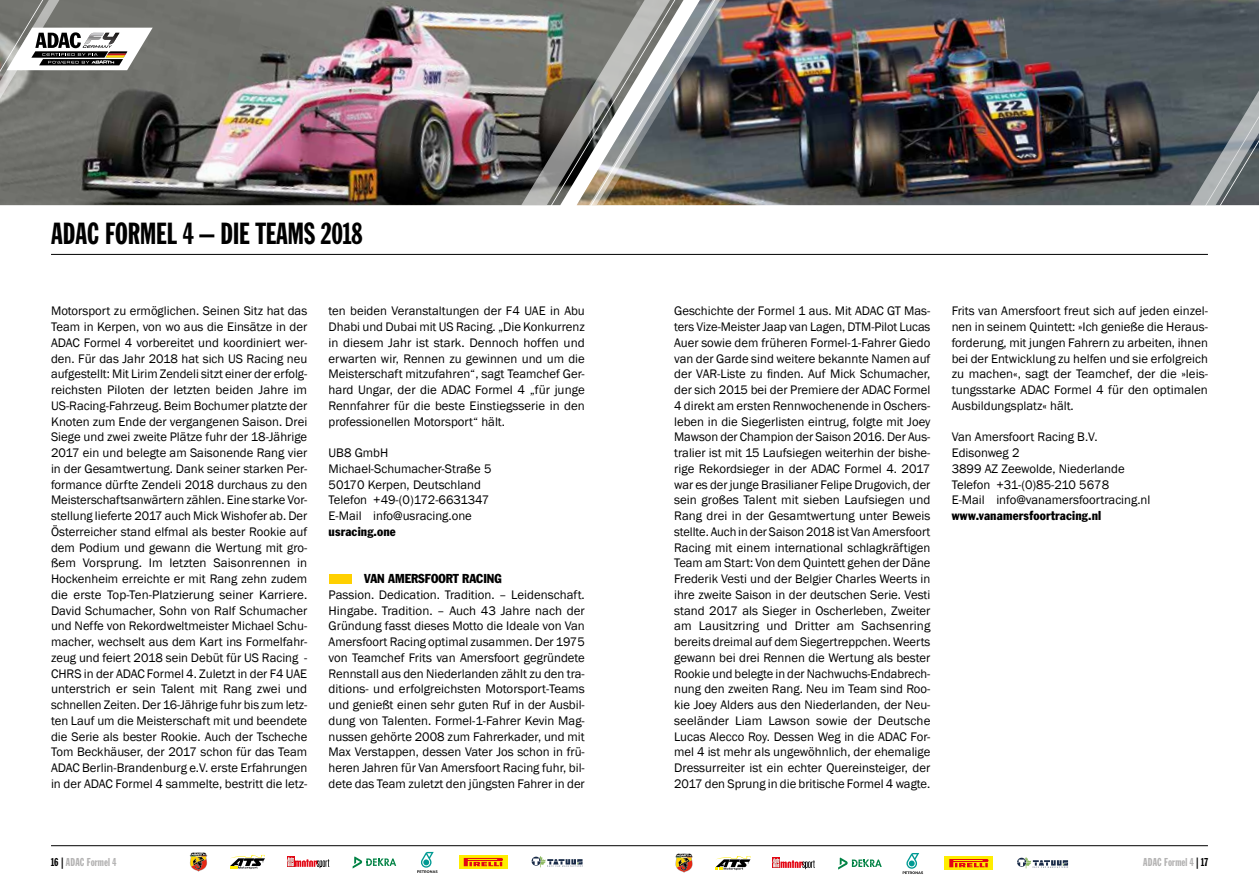
<style>
.page{position:relative;width:1259px;height:893px;background:#fff}
.page>*{position:absolute;margin:0;border:0;box-sizing:border-box;transform-origin:0 0}
.t1{font:30px "Franklin Gothic Std Extra Cond";color:#000}
.t2{font:12.75px/15.8px "Franklin Gothic";color:#000;text-align:justify}
.t3{font:condensed 12.75px "Franklin Gothic Std";letter-spacing:.01em;color:#000}
.t4{font:11.25px "Franklin Gothic Std Extra Cond";letter-spacing:.01em;color:#b3b2b2}
.s1{color:#000}
</style>
<div class="page">
<hr style="left:51px;top:845px;width:1157px;height:1px;background:#000">
<svg style="left:353px;top:856px;width:43px;height:12px"></svg>
<svg style="left:230px;top:855px;width:35px;height:14px"></svg>
<svg style="left:531px;top:856px;width:52px;height:11px"></svg>
<svg style="left:417px;top:852px;width:20px;height:21px"></svg>
<svg style="left:189px;top:852px;width:18px;height:20px"></svg>
<svg style="left:287px;top:857px;width:42px;height:11px"></svg>
<svg style="left:459px;top:855px;width:48px;height:14px"></svg>
<svg style="left:464px;top:858px;width:39px;height:8px"></svg>
<svg style="left:838px;top:857px;width:43px;height:13px"></svg>
<svg style="left:715px;top:856px;width:35px;height:14px"></svg>
<svg style="left:1017px;top:857px;width:51px;height:11px"></svg>
<svg style="left:902px;top:853px;width:21px;height:21px"></svg>
<svg style="left:675px;top:853px;width:18px;height:20px"></svg>
<svg style="left:772px;top:858px;width:43px;height:11px"></svg>
<svg style="left:944px;top:856px;width:48px;height:14px"></svg>
<svg style="left:949px;top:859px;width:39px;height:8px"></svg>
<img style="left:153px;top:0;width:368px;height:205px">
<img style="left:734px;top:0;width:456px;height:205px">
<img style="left:521px;top:0;width:213px;height:206px">
<svg style="left:1190px;top:0;width:69px;height:206px;background:#616a6e"></svg>
<div style="left:328px;top:574px;width:23px;height:9px;background:#ffd000"></div>
<svg style="left:0;top:0;width:153px;height:206px;background:#747470"></svg>
<hr style="left:51px;top:254px;width:1157px;height:1px;background:#000">
<h1 class="t1" style="left:51px;top:217px;width:313px">ADAC FORMEL 4 – DIE TEAMS 2018</h1>
<p class="t2" style="left:51px;top:304px;width:258px">Motorsport zu ermöglichen. Seinen Sitz hat das Team in Kerpen, von wo aus die Einsätze in der ADAC Formel 4 vorbereitet und koordiniert wer&shy;den. Für das Jahr 2018 hat sich US Racing neu aufgestellt: Mit Lirim Zendeli sitzt einer der erfolg&shy;reichsten Piloten der letzten beiden Jahre im US-Racing-Fahrzeug. Beim Bochumer platzte der Knoten zum Ende der vergangenen Saison. Drei Siege und zwei zweite Plätze fuhr der 18-Jährige 2017 ein und belegte am Saisonende Rang vier in der Gesamtwertung. Dank seiner starken Per&shy;formance dürfte Zendeli 2018 durchaus zu den Meisterschaftsanwärtern zählen. Eine starke Vor&shy;stellung lieferte 2017 auch Mick Wishofer ab. Der Österreicher stand elfmal als bester Rookie auf dem Podium und gewann die Wertung mit gro&shy;ßem Vorsprung. Im letzten Saisonrennen in Hockenheim erreichte er mit Rang zehn zudem die erste Top-Ten-Platzierung seiner Karriere.<br>David Schumacher, Sohn von Ralf Schumacher und Neffe von Rekordweltmeister Michael Schu&shy;macher, wechselt aus dem Kart ins Formelfahr&shy;zeug und feiert 2018 sein Debüt für US Racing - CHRS in der ADAC Formel 4. Zuletzt in der F4 UAE unterstrich er sein Talent mit Rang zwei und schnellen Zeiten. Der 16-Jährige fuhr bis zum letz&shy;ten Lauf um die Meisterschaft mit und beendete die Serie als bester Rookie. Auch der Tscheche Tom Beckhäuser, der 2017 schon für das Team ADAC Berlin-Brandenburg e.V. erste Erfahrungen in der ADAC Formel 4 sammelte, bestritt die letz-</p>
<p class="t2" style="left:328px;top:304px;width:258px">ten beiden Veranstaltungen der F4 UAE in Abu Dhabi und Dubai mit US Racing. „Die Konkurrenz in diesem Jahr ist stark. Dennoch hoffen und erwarten wir, Rennen zu gewinnen und um die Meisterschaft mitzufahren“, sagt Teamchef Ger&shy;hard Ungar, der die ADAC Formel 4 „für junge Rennfahrer für die beste Einstiegsserie in den professionellen Motorsport“ hält.</p>
<p class="t2" style="left:328px;top:445px;width:164px;text-align:left">UB8 GmbH<br>Michael-Schumacher-Straße 5<br>50170 Kerpen, Deutschland<br>Telefon +49-(0)172-6631347<br>E-Mail info@usracing.one</p>
<p class="t3" style="left:328px;top:524px;width:69px">usracing.one</p>
<p class="t3" style="left:364px;top:571px;width:139px">VAN AMERSFOORT RACING</p>
<p class="t2" style="left:328px;top:587px;width:258px">Passion. Dedication. Tradition. – Leidenschaft.<br>Hingabe. Tradition. – Auch 43 Jahre nach der Gründung fasst dieses Motto die Ideale von Van Amersfoort Racing optimal zusammen. Der 1975 von Teamchef Frits van Amersfoort gegründete Rennstall aus den Niederlanden zählt zu den tra&shy;ditions- und erfolgreichsten Motorsport-Teams und genießt einen sehr guten Ruf in der Ausbil&shy;dung von Talenten. Formel-1-Fahrer Kevin Mag&shy;nussen gehörte 2008 zum Fahrerkader, und mit Max Verstappen, dessen Vater Jos schon in frü&shy;heren Jahren für Van Amersfoort Racing fuhr, bil&shy;dete das Team zuletzt den jüngsten Fahrer in der</p>
<p class="t2" style="left:674px;top:304px;width:258px">Geschichte der Formel 1 aus. Mit ADAC GT Mas&shy;ters Vize-Meister Jaap van Lagen, DTM-Pilot Lucas Auer sowie dem früheren Formel-1-Fahrer Giedo van der Garde sind weitere bekannte Namen auf der VAR-Liste zu finden. Auf Mick Schumacher, der sich 2015 bei der Premiere der ADAC Formel 4 direkt am ersten Rennwochenende in Oschers&shy;leben in die Siegerlisten eintrug, folgte mit Joey Mawson der Champion der Saison 2016. Der Aus&shy;tralier ist mit 15 Laufsiegen weiterhin der bishe&shy;rige Rekordsieger in der ADAC Formel 4. 2017 war es der junge Brasilianer Felipe Drugovich, der sein großes Talent mit sieben Laufsiegen und Rang drei in der Gesamtwertung unter Beweis stellte. Auch in der Saison 2018 ist Van Amersfoort Racing mit einem international schlagkräftigen Team am Start: Von dem Quintett gehen der Däne Frederik Vesti und der Belgier Charles Weerts in ihre zweite Saison in der deutschen Serie. Vesti stand 2017 als Sieger in Oscherleben, Zweiter am Lausitzring und Dritter am Sachsenring bereits dreimal auf dem Siegertreppchen. Weerts gewann bei drei Rennen die Wertung als bester Rookie und belegte in der Nachwuchs-Endabrech&shy;nung den zweiten Rang. Neu im Team sind Roo&shy;kie Joey Alders aus den Niederlanden, der Neu&shy;seeländer Liam Lawson sowie der Deutsche Lucas Alecco Roy. Dessen Weg in die ADAC For&shy;mel 4 ist mehr als ungewöhnlich, der ehemalige Dressurreiter ist ein echter Quereinsteiger, der 2017 den Sprung in die britische Formel 4 wagte.</p>
<p class="t2" style="left:951px;top:304px;width:258px">Frits van Amersfoort freut sich auf jeden einzel&shy;nen in seinem Quintett: »Ich genieße die Heraus&shy;forderung, mit jungen Fahrern zu arbeiten, ihnen bei der Entwicklung zu helfen und sie erfolgreich zu machen«, sagt der Teamchef, der die »leis&shy;tungsstarke ADAC Formel 4 für den optimalen Ausbildungsplatz« hält.</p>
<p class="t2" style="left:951px;top:430px;width:200px;text-align:left">Van Amersfoort Racing B.V.<br>Edisonweg 2<br>3899 AZ Zeewolde, Niederlande<br>Telefon +31-(0)85-210 5678<br>E-Mail info@vanamersfoortracing.nl</p>
<p class="t3" style="left:951px;top:508px;width:151px">www.vanamersfoortracing.nl</p>
<p class="t4" style="left:51px;top:856px;width:67px"><span class="s1">16 |</span> ADAC Formel 4</p>
<p class="t4" style="left:1143px;top:856px;width:66px">ADAC Formel 4 <span class="s1">| 17</span></p>
</div>
